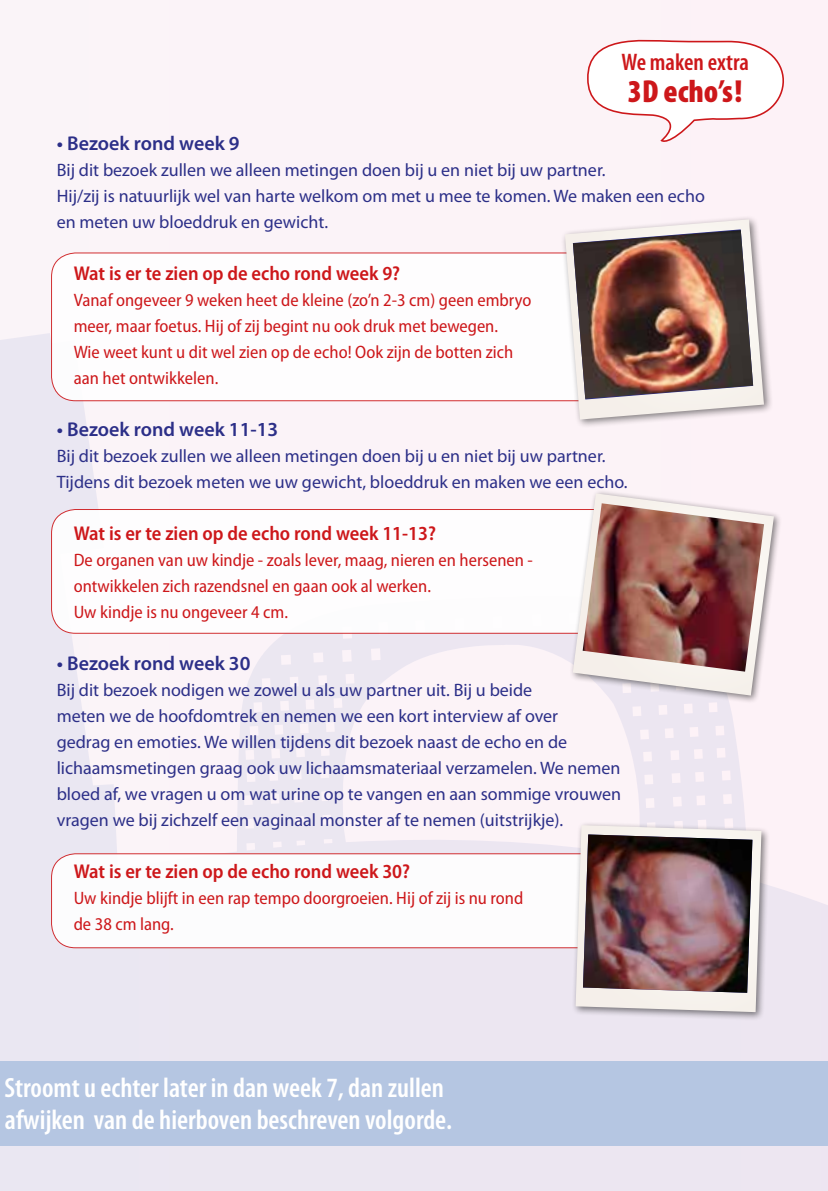
<style>
.page{position:relative;width:828px;height:1191px;background:#fff}
.page>*{position:absolute;margin:0;border:0;box-sizing:border-box;transform-origin:0 0}
.t1{font:900 condensed 32px "Myriad Pro";color:#cd171a}
.t2{font:600 condensed 28px/32px "Myriad Pro";color:#fff}
.t3{font:600 condensed 24px "Myriad Pro";color:#cd171a}
.t4{font:600 semi-condensed 20px "Myriad Pro";color:#cd171a}
.t5{font:600 20px "Myriad Pro";color:#2c2f88}
.t6{font:18px/26px "Myriad Pro";color:#2c2f88}
.t7{font:semi-condensed 18px/26px "Myriad Pro";color:#cd171a}
</style>
<div class="page">
<div style="left:0;top:0;width:828px;height:1191px;background:linear-gradient(to right,#f3eef5,#f9eff5)"></div>
<svg style="left:587px;top:34px;width:217px;height:113px"></svg>
<div style="left:52px;top:253px;width:668px;height:148px;background:#fff;border-radius:24px"></div>
<div style="left:51px;top:252px;width:669px;height:149px;border:1px solid #cd171a;border-radius:24px"></div>
<div style="left:52px;top:509px;width:668px;height:124px;background:#fff;border-radius:24px"></div>
<div style="left:51px;top:509px;width:669px;height:125px;border:1px solid #cd171a;border-radius:24px"></div>
<div style="left:52px;top:853px;width:668px;height:94px;background:#fff;border-radius:24px"></div>
<div style="left:51px;top:853px;width:669px;height:95px;border:1px solid #cd171a;border-radius:24px"></div>
<div style="left:0;top:1061px;width:828px;height:84px;background:#b5c6e2"></div>
<div style="left:568px;top:489px;width:214px;height:215px;background:#000;opacity:.5"></div>
<svg style="left:573px;top:493px;width:201px;height:202px"></svg>
<img style="left:582px;top:503px;width:182px;height:168px">
<div style="left:571px;top:820px;width:199px;height:201px;background:#000;opacity:.5"></div>
<svg style="left:575px;top:825px;width:186px;height:187px"></svg>
<img style="left:583px;top:834px;width:169px;height:158px">
<div style="left:560px;top:214px;width:213px;height:215px;background:#000;opacity:.5"></div>
<svg style="left:565px;top:219px;width:199px;height:200px"></svg>
<img style="left:573px;top:230px;width:180px;height:169px">
<h3 class="t3" style="left:621px;top:49px;width:129px">We maken extra</h3>
<h1 class="t1" style="left:628px;top:74px;width:116px">3D echo’s!</h1>
<p class="t5" style="left:57px;top:132px;width:184px">• Bezoek rond week 9</p>
<p class="t6" style="left:57px;top:157px;width:649px">Bij dit bezoek zullen we alleen metingen doen bij u en niet bij uw partner.<br>Hij/zij is natuurlijk wel van harte welkom om met u mee te komen. We maken een echo en meten uw bloeddruk en gewicht.</p>
<p class="t4" style="left:74px;top:262px;width:328px">Wat is er te zien op de echo rond week 9?</p>
<p class="t7" style="left:74px;top:287px;width:459px">Vanaf ongeveer 9 weken heet de kleine (zo’n 2-3 cm) geen embryo meer, maar foetus. Hij of zij begint nu ook druk met bewegen.<br>Wie weet kunt u dit wel zien op de echo! Ook zijn de botten zich aan het ontwikkelen.</p>
<p class="t5" style="left:57px;top:418px;width:223px">• Bezoek rond week 11-13</p>
<p class="t6" style="left:57px;top:443px;width:572px">Bij dit bezoek zullen we alleen metingen doen bij u en niet bij uw partner.<br>Tijdens dit bezoek meten we uw gewicht, bloeddruk en maken we een echo.</p>
<p class="t4" style="left:74px;top:522px;width:364px">Wat is er te zien op de echo rond week 11-13?</p>
<p class="t7" style="left:74px;top:547px;width:460px">De organen van uw kindje - zoals lever, maag, nieren en hersenen - ontwikkelen zich razendsnel en gaan ook al werken.<br>Uw kindje is nu ongeveer 4 cm.</p>
<p class="t5" style="left:57px;top:652px;width:195px">• Bezoek rond week 30</p>
<p class="t6" style="left:57px;top:677px;width:566px">Bij dit bezoek nodigen we zowel u als uw partner uit. Bij u beide<br>meten we de hoofdomtrek en nemen we een kort interview af over<br>gedrag en emoties. We willen tijdens dit bezoek naast de echo en de lichaamsmetingen graag ook uw lichaamsmateriaal verzamelen. We nemen bloed af, we vragen u om wat urine op te vangen en aan sommige vrouwen vragen we bij zichzelf een vaginaal monster af te nemen (uitstrijkje).</p>
<p class="t4" style="left:74px;top:860px;width:338px">Wat is er te zien op de echo rond week 30?</p>
<p class="t7" style="left:74px;top:885px;width:451px">Uw kindje blijft in een rap tempo doorgroeien. Hij of zij is nu rond de 38 cm lang.</p>
<h2 class="t2" style="left:5px;top:1072px;width:449px">Stroomt u echter later in dan week 7, dan zullen afwijken van de hierboven beschreven volgorde.</h2>
</div>
